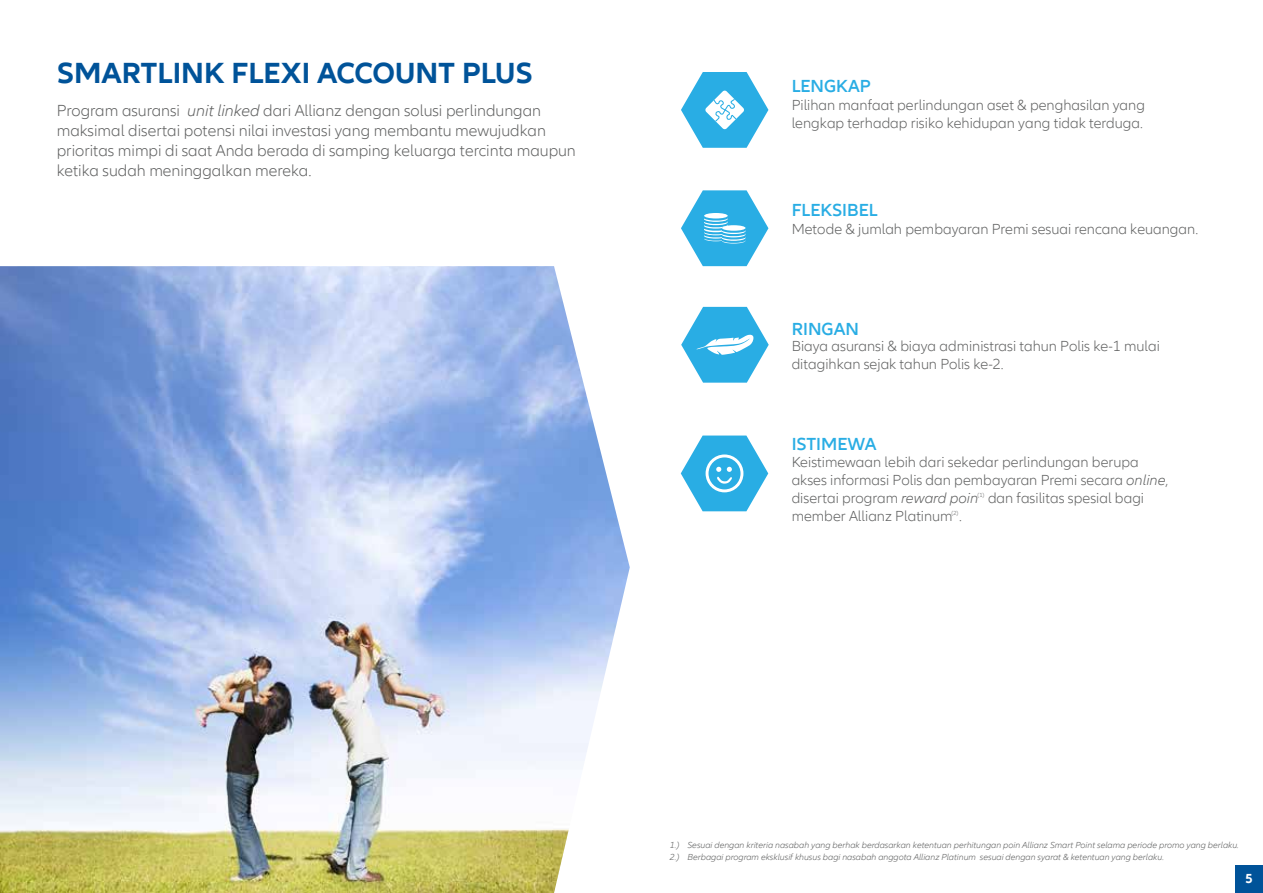
<style>
.page{position:relative;width:1263px;height:893px;background:#fff}
.page>*{position:absolute;margin:0;border:0;box-sizing:border-box;transform-origin:0 0}
.t1{font:700 30px "Allianz Neo";color:#005399}
.t2{font:600 18px "Allianz Neo";color:#29ade4}
.t3{font:300 16.5px/19.8px "Allianz Neo";color:#606161}
.t4{font:300 15px/18px "Allianz Neo";color:#606161}
.t5{font:700 13.5px "Allianz Neo";color:#fff}
.t6{font:italic 300 9px/12px "Allianz Neo";color:#606161}
.t7{font:300 6px "Allianz Neo";color:#606161}
.s1{font-style:italic}
</style>
<div class="page">
<svg style="left:681px;top:72px;width:87px;height:76px"></svg>
<svg style="left:681px;top:190px;width:87px;height:76px"></svg>
<div style="left:722px;top:225px;width:23px;height:6px;background:#fff;border-radius:50%"></div>
<svg style="left:681px;top:307px;width:88px;height:76px"></svg>
<svg style="left:681px;top:436px;width:87px;height:75px"></svg>
<div style="left:1235px;top:865px;width:28px;height:28px;background:#005399"></div>
<img style="left:0;top:266px;width:630px;height:627px">
<h1 class="t1" style="left:57px;top:56px;width:478px">SMARTLINK FLEXI ACCOUNT PLUS</h1>
<p class="t3" style="left:57px;top:101px;width:521px">Program asuransi <span class="s1">unit linked</span> dari Allianz dengan solusi perlindungan maksimal disertai potensi nilai investasi yang membantu mewujudkan prioritas mimpi di saat Anda berada di samping keluarga tercinta maupun ketika sudah meninggalkan mereka.</p>
<p class="t2" style="left:792px;top:75px;width:81px">LENGKAP</p>
<p class="t4" style="left:792px;top:97px;width:355px">Pilihan manfaat perlindungan aset &amp; penghasilan yang lengkap terhadap risiko kehidupan yang tidak terduga.</p>
<p class="t2" style="left:792px;top:199px;width:87px">FLEKSIBEL</p>
<p class="t4" style="left:792px;top:220px;width:408px">Metode &amp; jumlah pembayaran Premi sesuai rencana keuangan.</p>
<p class="t2" style="left:792px;top:318px;width:69px">RINGAN</p>
<p class="t4" style="left:792px;top:337px;width:370px">Biaya asuransi &amp; biaya administrasi tahun Polis ke-1 mulai ditagihkan sejak tahun Polis ke-2.</p>
<p class="t2" style="left:792px;top:433px;width:87px">ISTIMEWA</p>
<p class="t4" style="left:792px;top:453px;width:378px">Keistimewaan lebih dari sekedar perlindungan berupa akses informasi Polis dan pembayaran Premi secara <span class="s1">online</span>, disertai program <span class="s1">reward poin</span> dan fasilitas spesial bagi member Allianz Platinum .</p>
<p class="t7" style="left:977px;top:492px;width:8px">(1)</p>
<p class="t7" style="left:951px;top:509px;width:8px">(2)</p>
<p class="t6" style="left:670px;top:839px;width:11px">1.)<br>2.)</p>
<p class="t6" style="left:687px;top:839px;width:553px">Sesuai dengan kriteria nasabah yang berhak berdasarkan ketentuan perhitungan poin Allianz Smart Point selama periode promo yang berlaku.<br>Berbagai program eksklusif khusus bagi nasabah anggota Allianz Platinum sesuai dengan syarat &amp; ketentuan yang berlaku.</p>
<p class="t5" style="left:1245px;top:870px;width:9px">5</p>
</div>
